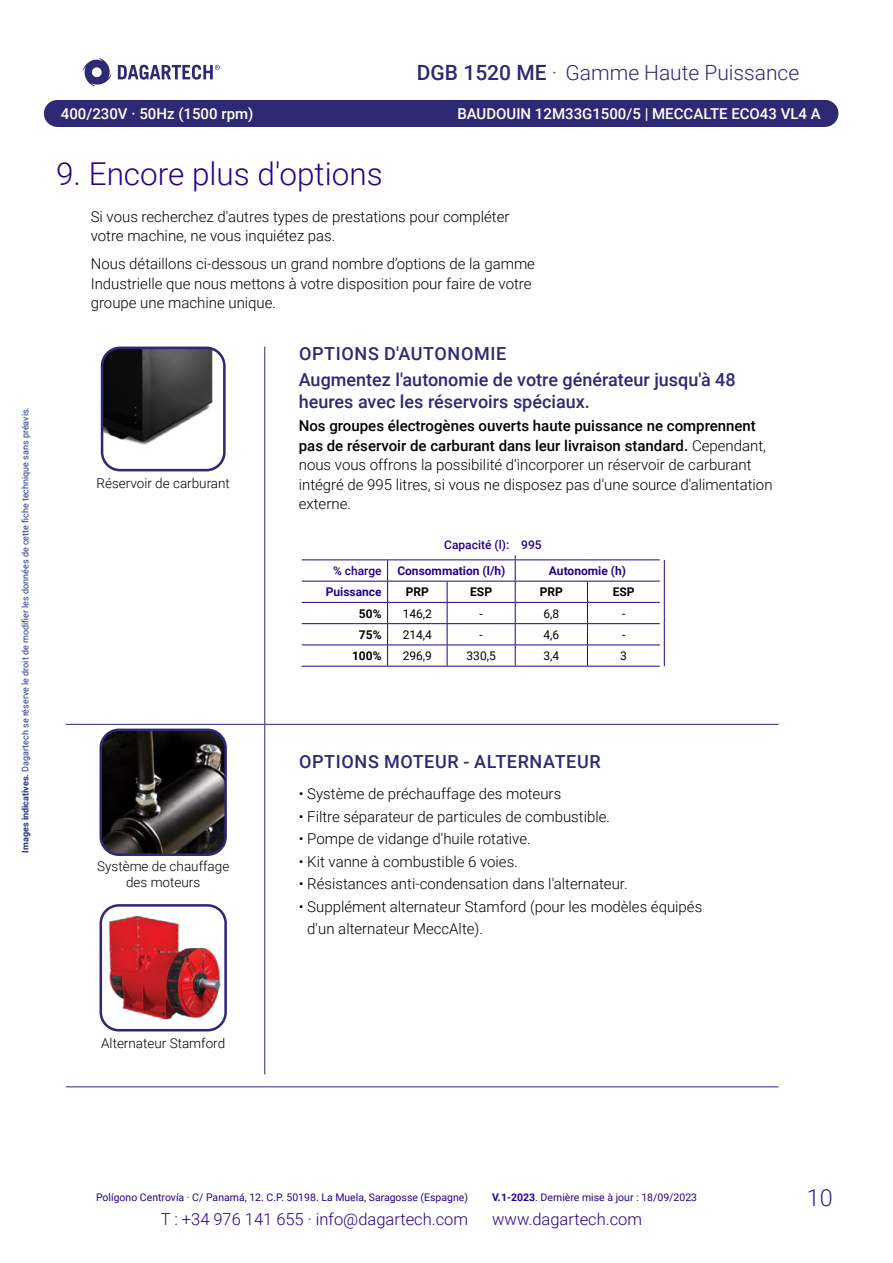
<style>
.page{position:relative;width:893px;height:1263px;background:#fff}
.page>*{position:absolute;margin:0;border:0;box-sizing:border-box;transform-origin:0 0}
.t1{font:300 31.5px "Roboto";color:#270089}
.t2{font:300 23.4px "Roboto";color:#2e2973}
.t3{font:300 21px "Roboto";color:#2e2973}
.t4{font:500 18px/25.8px "Roboto";color:#2e2973}
.t5{font:500 18px "Roboto";letter-spacing:.035em;color:#2e2973}
.t6{font:300 16.5px "Roboto";color:#270089}
.t7{font:300 15px/19.5px "Roboto";color:#000}
.t8{font:500 15px "Roboto";color:#fff}
.t9{font:300 13.5px/16.2px "Roboto";color:#000;text-align:center}
.t10{font:700 12px "Roboto";color:#270089}
.t11{font:12px "Roboto";color:#000}
.t12{font:500 12px "Roboto";color:#270089}
.t13{font:700 12px "Roboto";color:#000}
.t14{font:10.5px "Roboto";color:#270089}
.t15{font:9px "Roboto";color:#283583}
.s1{font-weight:700}
.s2{font-weight:500}
</style>
<div class="page">
<div style="left:57px;top:100px;width:768px;height:27px;background:#2e2973"></div>
<div style="left:44px;top:100px;width:27px;height:27px;background:#2e2973;border-radius:50%"></div>
<div style="left:811px;top:100px;width:27px;height:27px;background:#2e2973;border-radius:50%"></div>
<svg style="left:83px;top:58px;width:28px;height:28px"></svg>
<svg style="left:118px;top:65px;width:102px;height:15px"></svg>
<hr style="left:264px;top:347px;width:1px;height:377px;background:#2e2973">
<hr style="left:66px;top:1086px;width:199px;height:1px;background:#2e2973">
<hr style="left:265px;top:1086px;width:514px;height:1px;background:#2e2973">
<hr style="left:264px;top:725px;width:1px;height:349px;background:#2e2973">
<hr style="left:66px;top:724px;width:199px;height:1px;background:#2e2973">
<hr style="left:265px;top:724px;width:514px;height:1px;background:#2e2973">
<img style="left:102px;top:348px;width:120px;height:118px">
<div style="left:101px;top:347px;width:125px;height:124px;border:3px solid #2e2973;border-radius:18px"></div>
<img style="left:101px;top:730px;width:122px;height:125px">
<div style="left:100px;top:729px;width:127px;height:127px;border:3px solid #2e2973;border-radius:18px"></div>
<img style="left:104px;top:915px;width:119px;height:109px">
<div style="left:100px;top:904px;width:127px;height:127px;border:3px solid #2e2973;border-radius:18px"></div>
<hr style="left:302px;top:559px;width:86px;height:1px;background:#270089">
<hr style="left:388px;top:559px;width:59px;height:1px;background:#270089">
<hr style="left:447px;top:559px;width:68px;height:1px;background:#270089">
<hr style="left:515px;top:559px;width:72px;height:1px;background:#270089">
<hr style="left:587px;top:559px;width:73px;height:1px;background:#270089">
<hr style="left:302px;top:581px;width:86px;height:1px;background:#270089">
<hr style="left:388px;top:581px;width:59px;height:1px;background:#270089">
<hr style="left:447px;top:581px;width:68px;height:1px;background:#270089">
<hr style="left:515px;top:581px;width:72px;height:1px;background:#270089">
<hr style="left:587px;top:581px;width:73px;height:1px;background:#270089">
<hr style="left:302px;top:602px;width:86px;height:1px;background:#270089">
<hr style="left:388px;top:602px;width:59px;height:1px;background:#270089">
<hr style="left:447px;top:602px;width:68px;height:1px;background:#270089">
<hr style="left:515px;top:602px;width:72px;height:1px;background:#270089">
<hr style="left:587px;top:602px;width:73px;height:1px;background:#270089">
<hr style="left:302px;top:623px;width:86px;height:1px;background:#270089">
<hr style="left:388px;top:623px;width:59px;height:1px;background:#270089">
<hr style="left:447px;top:623px;width:68px;height:1px;background:#270089">
<hr style="left:515px;top:623px;width:72px;height:1px;background:#270089">
<hr style="left:587px;top:623px;width:73px;height:1px;background:#270089">
<hr style="left:302px;top:644px;width:86px;height:1px;background:#270089">
<hr style="left:388px;top:644px;width:59px;height:1px;background:#270089">
<svg style="left:387px;top:560px;width:1px;height:106px"></svg>
<hr style="left:447px;top:644px;width:68px;height:1px;background:#270089">
<svg style="left:447px;top:581px;width:1px;height:85px"></svg>
<hr style="left:515px;top:644px;width:72px;height:1px;background:#270089">
<hr style="left:587px;top:644px;width:73px;height:1px;background:#270089">
<svg style="left:587px;top:581px;width:1px;height:85px"></svg>
<svg style="left:664px;top:560px;width:1px;height:106px"></svg>
<hr style="left:302px;top:666px;width:86px;height:1px;background:#270089">
<hr style="left:388px;top:666px;width:59px;height:1px;background:#270089">
<hr style="left:447px;top:666px;width:68px;height:1px;background:#270089">
<hr style="left:515px;top:666px;width:72px;height:1px;background:#270089">
<hr style="left:587px;top:666px;width:73px;height:1px;background:#270089">
<svg style="left:515px;top:555px;width:1px;height:111px"></svg>
<p class="t15" style="left:19px;top:852px;width:447px;rotate:-90deg"><span class="s1">Images indicatives.</span> Dagartech se réserve le droit de modifier les données de cette fiche technique sans préavis.</p>
<h3 class="t3" style="left:417px;top:57px;width:384px"><span class="s2">DGB 1520 ME</span> · Gamme Haute Puissance</h3>
<p class="t8" style="left:61px;top:103px;width:194px">400/230V · 50Hz (1500 rpm)</p>
<p class="t8" style="left:457px;top:104px;width:365px">BAUDOUIN 12M33G1500/5 | MECCALTE ECO43 VL4 A</p>
<h1 class="t1" style="left:56px;top:152px;width:328px">9. Encore plus d'options</h1>
<p class="t7" style="left:91px;top:206px;width:420px">Si vous recherchez d'autres types de prestations pour compléter votre machine, ne vous inquiétez pas.</p>
<p class="t7" style="left:91px;top:254px;width:446px">Nous détaillons ci-dessous un grand nombre d’options de la gamme<br>Industrielle que nous mettons à votre disposition pour faire de votre groupe une machine unique.</p>
<p class="t9" style="left:96px;top:474px;width:135px">Réservoir de carburant</p>
<p class="t9" style="left:97px;top:858px;width:134px">Système de chauffage des moteurs</p>
<p class="t4" style="left:299px;top:340px;width:438px">OPTIONS D'AUTONOMIE<br>Augmentez l'autonomie de votre générateur jusqu'à 48</p>
<p class="t4" style="left:299px;top:388px;width:293px">heures avec les réservoirs spéciaux.</p>
<p class="t7" style="left:299px;top:416px;width:475px"><span class="s2">Nos groupes électrogènes ouverts haute puissance ne comprennent pas de réservoir de carburant dans leur livraison standard.</span> Cependant, nous vous offrons la possibilité d'incorporer un réservoir de carburant intégré de 995 litres, si vous ne disposez pas d'une source d'alimentation externe.</p>
<p class="t12" style="left:444px;top:537px;width:99px">Capacité (l): 995</p>
<p class="t12" style="left:333px;top:562px;width:50px">% charge</p>
<p class="t10" style="left:397px;top:562px;width:110px">Consommation (l/h)</p>
<p class="t10" style="left:549px;top:562px;width:79px">Autonomie (h)</p>
<p class="t10" style="left:326px;top:584px;width:57px">Puissance</p>
<p class="t13" style="left:406px;top:584px;width:25px">PRP</p>
<p class="t13" style="left:470px;top:584px;width:23px">ESP</p>
<p class="t13" style="left:540px;top:584px;width:25px">PRP</p>
<p class="t13" style="left:613px;top:584px;width:23px">ESP</p>
<p class="t13" style="left:359px;top:605px;width:24px">50%</p>
<p class="t11" style="left:403px;top:605px;width:31px">146,2</p>
<p class="t11" style="left:479px;top:605px;width:5px">-</p>
<p class="t11" style="left:543px;top:605px;width:17px">6,8</p>
<p class="t11" style="left:622px;top:605px;width:5px">-</p>
<p class="t13" style="left:359px;top:626px;width:24px">75%</p>
<p class="t11" style="left:403px;top:626px;width:31px">214,4</p>
<p class="t11" style="left:479px;top:626px;width:5px">-</p>
<p class="t11" style="left:543px;top:626px;width:17px">4,6</p>
<p class="t11" style="left:622px;top:626px;width:5px">-</p>
<p class="t13" style="left:352px;top:647px;width:31px">100%</p>
<p class="t11" style="left:403px;top:647px;width:31px">296,9</p>
<p class="t11" style="left:466px;top:647px;width:31px">330,5</p>
<p class="t11" style="left:543px;top:647px;width:17px">3,4</p>
<p class="t11" style="left:620px;top:647px;width:8px">3</p>
<p class="t5" style="left:299px;top:749px;width:303px">OPTIONS MOTEUR - ALTERNATEUR</p>
<p class="t7" style="left:299px;top:783px;width:264px">• Système de préchauffage des moteurs</p>
<p class="t7" style="left:299px;top:806px;width:313px">• Filtre séparateur de particules de combustible.</p>
<p class="t7" style="left:299px;top:828px;width:233px">• Pompe de vidange d'huile rotative.</p>
<p class="t7" style="left:299px;top:851px;width:221px">• Kit vanne à combustible 6 voies.</p>
<p class="t7" style="left:299px;top:873px;width:330px">• Résistances anti-condensation dans l'alternateur.</p>
<p class="t7" style="left:307px;top:894px;width:396px;line-height:22.5px;text-indent:-9px">• Supplément alternateur Stamford (pour les modèles équipés d'un alternateur MeccAlte).</p>
<p class="t9" style="left:101px;top:1034px;width:125px">Alternateur Stamford</p>
<p class="t14" style="left:492px;top:1190px;width:206px"><span class="s1">V.1-2023</span>. Dernière mise à jour : 18/09/2023</p>
<h2 class="t2" style="left:807px;top:1182px;width:27px">10</h2>
<p class="t14" style="left:96px;top:1190px;width:374px">Polígono Centrovía · C/ Panamá, 12. C.P. 50198. La Muela, Saragosse (Espagne)</p>
<p class="t6" style="left:161px;top:1207px;width:309px">T : +34 976 141 655 · info@dagartech.com</p>
<p class="t6" style="left:492px;top:1207px;width:151px">www.dagartech.com</p>
</div>
